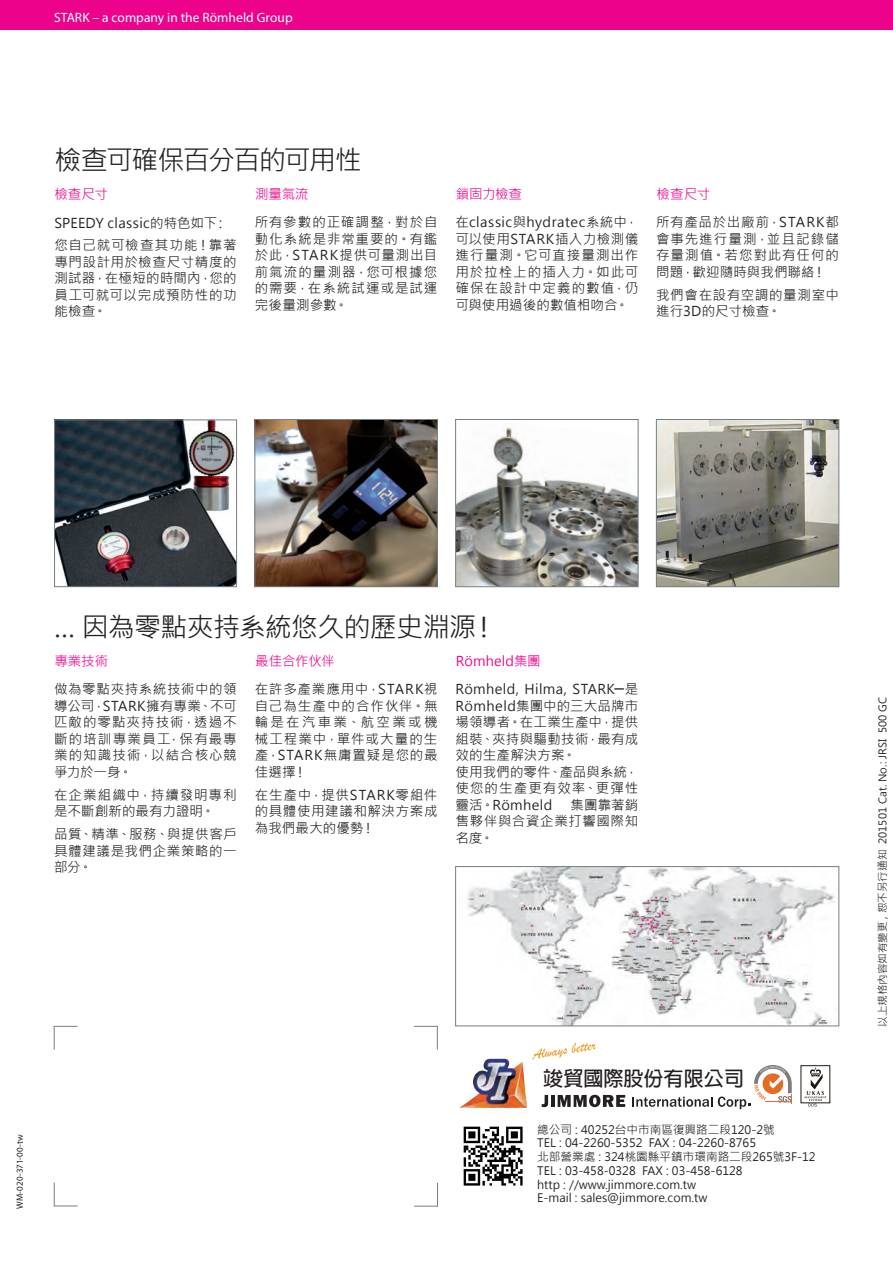
<style>
.page{position:relative;width:893px;height:1263px;background:#fff}
.page>*{position:absolute;margin:0;border:0;box-sizing:border-box;transform-origin:0 0}
.Fliesstext{font:27px "Microsoft Jheng Hei";letter-spacing:-.03em;color:#231f20}
.Fliesstext-2{font:27px "Microsoft Jheng Hei";letter-spacing:-.06em;color:#231f20}
.t1{font:700 20.1px "Lin Gothic";color:#231f20}
.Fliesstext-3{font:13.5px/16.5px "Microsoft Jheng Hei";letter-spacing:.05em;color:#231f20;text-align:justify}
.Titel_Absatz{font:13.5px "Microsoft Jheng Hei";letter-spacing:-.005em;color:#ed028c}
.t2{font:13.5px "Myriad Pro";letter-spacing:.005em;color:#fff}
.Fliesstext-4{font:13.5px "Microsoft Jheng Hei";letter-spacing:.015em;color:#231f20}
.COPY_9k5pt{font:11.55px "Microsoft Jheng Hei";color:#231f20}
.RS_Artikel_Ausschlus{font:10.5px "Microsoft Jheng Hei";letter-spacing:.005em;color:#231f20}
.Fliesstext-5{font:9px "Myriad Pro";letter-spacing:.005em;color:#231f20}
</style>
<div class="page">
<img style="left:257px;top:421px;width:179px;height:164px">
<div style="left:255px;top:419px;width:183px;height:168px;border:1px solid #747e84"></div>
<img style="left:457px;top:427px;width:179px;height:158px">
<div style="left:455px;top:419px;width:183px;height:168px;border:1px solid #747e84"></div>
<img style="left:658px;top:421px;width:179px;height:164px">
<div style="left:656px;top:419px;width:183px;height:168px;border:1px solid #747e84"></div>
<img style="left:56px;top:422px;width:179px;height:163px">
<div style="left:54px;top:420px;width:183px;height:167px;border:1px solid #747e84"></div>
<img style="left:467px;top:868px;width:368px;height:156px">
<div style="left:455px;top:866px;width:384px;height:160px;border:1px solid #747e84"></div>
<svg style="left:414px;top:1183px;width:24px;height:24px"></svg>
<svg style="left:414px;top:1026px;width:24px;height:23px"></svg>
<svg style="left:54px;top:1026px;width:23px;height:23px"></svg>
<svg style="left:54px;top:1183px;width:23px;height:24px"></svg>
<svg style="left:542px;top:1095px;width:6px;height:12px"></svg>
<hr style="left:551px;top:1095px;width:4px;height:12px;background:#231f20">
<svg style="left:558px;top:1095px;width:67px;height:12px"></svg>
<svg style="left:632px;top:1097px;width:80px;height:10px"></svg>
<svg style="left:718px;top:1065px;width:74px;height:44px"></svg>
<div style="left:801px;top:1065px;width:29px;height:38px;border:1px solid #221914"></div>
<svg style="left:804px;top:1067px;width:22px;height:40px"></svg>
<img style="left:463px;top:1126px;width:60px;height:60px">
<svg style="left:532px;top:1043px;width:64px;height:17px"></svg>
<img style="left:460px;top:1058px;width:66px;height:49px">
<div style="left:0;top:0;width:893px;height:30px;background:#ed028c"></div>
<p class="t2" style="left:54px;top:9px;width:240px">STARK – a company in the Römheld Group</p>
<p class="Fliesstext-2" style="left:54px;top:144px;width:309px">檢查可確保百分百的可用性</p>
<p class="Titel_Absatz" style="left:54px;top:185px;width:55px">檢查尺寸</p>
<p class="Titel_Absatz" style="left:255px;top:185px;width:55px">測量氣流</p>
<p class="Titel_Absatz" style="left:456px;top:185px;width:68px">鎖固力檢查</p>
<p class="Titel_Absatz" style="left:657px;top:185px;width:55px">檢查尺寸</p>
<p class="Fliesstext-4" style="left:54px;top:214px;width:175px">SPEEDY classic的特色如下：</p>
<p class="Fliesstext-3" style="left:54px;top:237px;width:184px">您自己就可檢查其功能！靠著專門設計用於檢查尺寸精度的測試器，在極短的時間內，您的員工可就可以完成預防性的功能檢查。</p>
<p class="Fliesstext-3" style="left:255px;top:214px;width:184px">所有參數的正確調整，對於自動化系統是非常重要的。有鑑於此，STARK提供可量測出目前氣流的量測器，您可根據您的需要，在系統試運或是試運完後量測參數。</p>
<p class="Fliesstext-3" style="left:455px;top:214px;width:184px">在classic與hydratec系統中，可以使用STARK插入力檢測儀進行量測。它可直接量測出作用於拉栓上的插入力。如此可確保在設計中定義的數值，仍可與使用過後的數值相吻合。</p>
<p class="Fliesstext-3" style="left:656px;top:214px;width:184px">所有產品於出廠前，STARK都會事先進行量測，並且記錄儲存量測值。若您對此有任何的問題，歡迎隨時與我們聯絡！</p>
<p class="Fliesstext-3" style="left:656px;top:287px;width:184px">我們會在設有空調的量測室中進行3D的尺寸檢查。</p>
<p class="Fliesstext" style="left:54px;top:610px;width:445px">… 因為零點夾持系統悠久的歷史淵源！</p>
<p class="Titel_Absatz" style="left:54px;top:652px;width:55px">專業技術</p>
<p class="Titel_Absatz" style="left:255px;top:652px;width:81px">最佳合作伙伴</p>
<p class="Titel_Absatz" style="left:456px;top:652px;width:86px">Römheld集團</p>
<p class="Fliesstext-3" style="left:54px;top:681px;width:184px">做為零點夾持系統技術中的領導公司，STARK擁有專業、不可匹敵的零點夾持技術，透過不斷的培訓專業員工，保有最專業的知識技術，以結合核心競爭力於一身。</p>
<p class="Fliesstext-3" style="left:54px;top:786px;width:184px">在企業組織中，持續發明專利是不斷創新的最有力證明。</p>
<p class="Fliesstext-3" style="left:54px;top:826px;width:184px">品質、精準、服務、與提供客戶具體建議是我們企業策略的一部分。</p>
<p class="Fliesstext-3" style="left:255px;top:681px;width:184px">在許多產業應用中，STARK視自己為生產中的合作伙伴。無輪是在汽車業、航空業或機械工程業中，單件或大量的生產，STARK無庸置疑是您的最佳選擇！</p>
<p class="Fliesstext-3" style="left:255px;top:786px;width:184px">在生產中，提供STARK零組件的具體使用建議和解決方案成為我們最大的優勢！</p>
<p class="Fliesstext-3" style="left:455px;top:681px;width:184px">Römheld, Hilma, STARK─是Römheld集團中的三大品牌市場領導者。在工業生產中，提供組裝、夾持與驅動技術，最有成效的生產解決方案。</p>
<p class="Fliesstext-3" style="left:455px;top:764px;width:184px">使用我們的零件、產品與系統，使您的生產更有效率、更彈性靈活。Römheld</p>
<p class="Fliesstext-3" style="left:455px;top:797px;width:184px;text-indent:115px">集團靠著銷售夥伴與合資企業打響國際知名度。</p>
<p class="Fliesstext-5" style="left:14px;top:1209px;width:77px;rotate:-90deg">WM-020-371-00-tw</p>
<h2 class="t1" style="left:543px;top:1068px;width:202px">竣貿國際股份有限公司</h2>
<p class="COPY_9k5pt" style="left:537px;top:1122px;width:239px">總公司 : 40252台中市南區復興路二段120-2號</p>
<p class="COPY_9k5pt" style="left:537px;top:1136px;width:220px">TEL : 04-2260-5352 FAX : 04-2260-8765</p>
<p class="COPY_9k5pt" style="left:537px;top:1150px;width:280px">北部營業處 : 324桃園縣平鎮市環南路二段265號3F-12</p>
<p class="COPY_9k5pt" style="left:537px;top:1163px;width:207px">TEL : 03-458-0328 FAX : 03-458-6128</p>
<p class="COPY_9k5pt" style="left:537px;top:1177px;width:160px">http : //www.jimmore.com.tw</p>
<p class="COPY_9k5pt" style="left:537px;top:1191px;width:172px">E-mail : sales@jimmore.com.tw</p>
<p class="RS_Artikel_Ausschlus" style="left:876px;top:1027px;width:332px;rotate:-90deg">以上規格內容如有變更 , 恕不另行通知 201501 Cat. No.: JRSI 500 GC</p>
</div>
